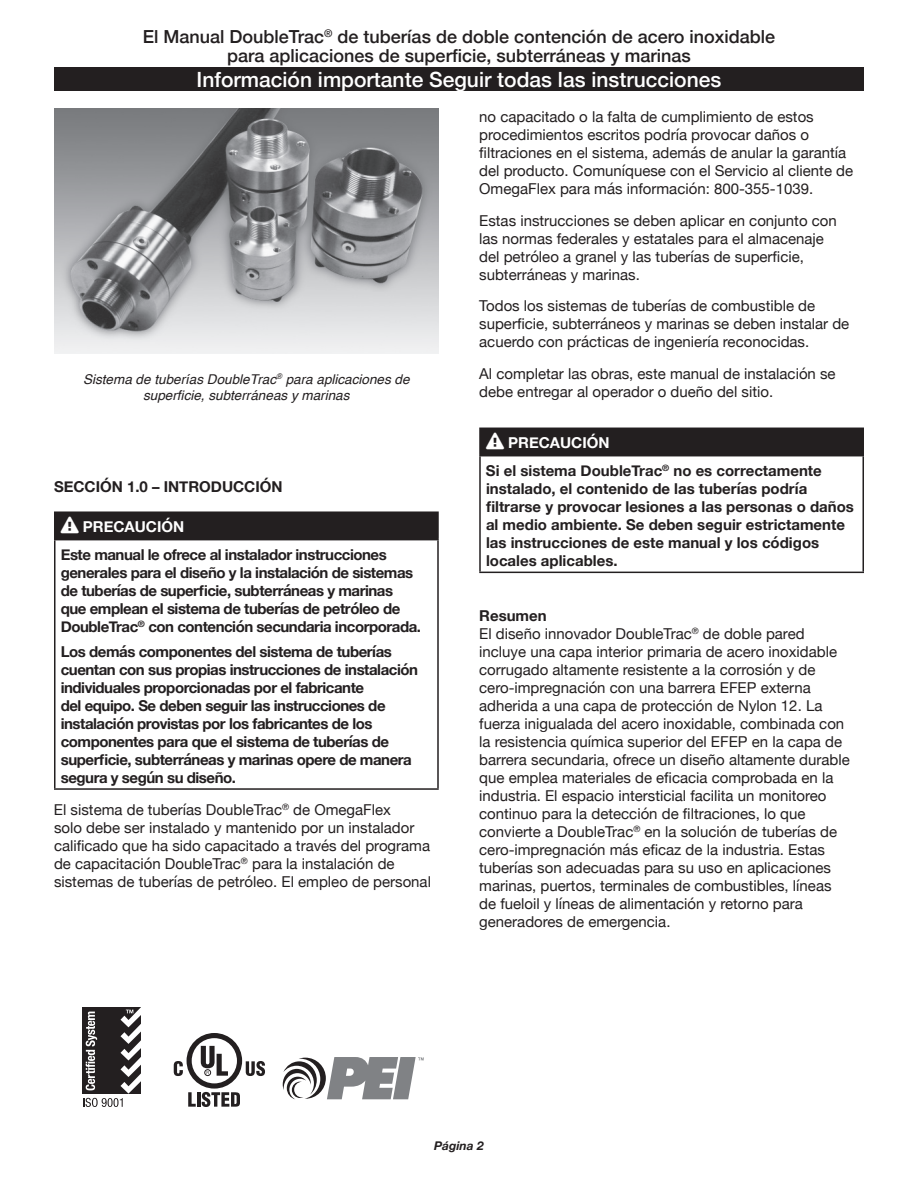
<style>
.page{position:relative;width:918px;height:1188px;background:#fff}
.page>*{position:absolute;margin:0;border:0;box-sizing:border-box;transform-origin:0 0}
.t1{font:500 21px "Helvetica Neue";color:#fff}
.t2{font:500 18px/19.2px "Helvetica Neue";color:#231f20;text-align:center}
.t3{font:15px/18px "Helvetica Neue";color:#231f20}
.t4{font:700 15px/18px "Helvetica Neue";letter-spacing:-.03em;color:#231f20}
.t5{font:700 15px/18px "Helvetica Neue";color:#231f20}
.t6{font:italic 13.5px/16.2px "Helvetica";color:#231f20;text-align:center}
.t7{font:italic 700 12px "Helvetica Neue";color:#231f20}
.s1{color:#fff}
.s2{font-weight:700}
</style>
<div class="page">
<div style="left:54px;top:68px;width:810px;height:23px;background:#231f20"></div>
<div style="left:480px;top:428px;width:383px;height:28px;background:#231f20"></div>
<hr style="left:479px;top:428px;width:385px;height:1px;background:#231f20">
<hr style="left:479px;top:429px;width:2px;height:26px;background:#231f20">
<hr style="left:862px;top:429px;width:2px;height:26px;background:#231f20">
<hr style="left:479px;top:455px;width:385px;height:1px;background:#231f20">
<hr style="left:479px;top:456px;width:2px;height:116px;background:#231f20">
<hr style="left:862px;top:456px;width:2px;height:116px;background:#231f20">
<hr style="left:479px;top:572px;width:385px;height:1px;background:#231f20">
<svg style="left:188px;top:1092px;width:8px;height:15px"></svg>
<hr style="left:197px;top:1092px;width:3px;height:15px;background:#231f20">
<svg style="left:202px;top:1092px;width:38px;height:15px"></svg>
<svg style="left:246px;top:1061px;width:19px;height:15px"></svg>
<svg style="left:187px;top:1033px;width:55px;height:56px"></svg>
<div style="left:192px;top:1038px;width:45px;height:45px;background:#fff;border-radius:50%"></div>
<svg style="left:201px;top:1046px;width:27px;height:30px"></svg>
<svg style="left:174px;top:1061px;width:9px;height:15px"></svg>
<svg style="left:283px;top:1057px;width:141px;height:42px"></svg>
<svg style="left:83px;top:1007px;width:58px;height:100px"></svg>
<img style="left:54px;top:108px;width:385px;height:246px">
<div style="left:55px;top:512px;width:383px;height:28px;background:#231f20"></div>
<hr style="left:54px;top:511px;width:385px;height:2px;background:#231f20">
<hr style="left:54px;top:513px;width:2px;height:26px;background:#231f20">
<hr style="left:437px;top:513px;width:2px;height:26px;background:#231f20">
<hr style="left:54px;top:539px;width:385px;height:1px;background:#231f20">
<hr style="left:54px;top:540px;width:2px;height:248px;background:#231f20">
<hr style="left:437px;top:540px;width:2px;height:248px;background:#231f20">
<hr style="left:54px;top:788px;width:385px;height:2px;background:#231f20">
<p class="t2" style="left:143px;top:26px;width:634px">El Manual DoubleTrac<sup>®</sup> de tuberías de doble contención de acero inoxidable para aplicaciones de superficie, subterráneas y marinas</p>
<h1 class="t1" style="left:197px;top:63px;width:526px">Información importante Seguir todas las instrucciones</h1>
<p class="t6" style="left:83px;top:371px;width:328px">Sistema de tuberías DoubleTrac<sup>®</sup> para aplicaciones de superficie, subterráneas y marinas</p>
<p class="t5" style="left:54px;top:478px;width:230px">SECCIÓN 1.0 – INTRODUCCIÓN</p>
<p class="t4" style="left:61px;top:513px;width:328px;line-height:28.2px"><span class="s1">❑ PRECAUCIÓN<br></span>Este manual le ofrece al instalador instrucciones</p>
<p class="t4" style="left:61px;top:564px;width:362px">generales para el diseño y la instalación de sistemas de tuberías de superficie, subterráneas y marinas que emplean el sistema de tuberías de petróleo de DoubleTrac<sup>®</sup> con contención secundaria incorporada.</p>
<p class="t4" style="left:61px;top:643px;width:359px">Los demás componentes del sistema de tuberías cuentan con sus propias instrucciones de instalación individuales proporcionadas por el fabricante<br>del equipo. Se deben seguir las instrucciones de instalación provistas por los fabricantes de los componentes para que el sistema de tuberías de superficie, subterráneas y marinas opere de manera segura y según su diseño.</p>
<p class="t3" style="left:54px;top:802px;width:379px">El sistema de tuberías DoubleTrac<sup>®</sup> de OmegaFlex<br>solo debe ser instalado y mantenido por un instalador calificado que ha sido capacitado a través del programa de capacitación DoubleTrac<sup>®</sup> para la instalación de sistemas de tuberías de petróleo. El empleo de personal</p>
<p class="t3" style="left:479px;top:109px;width:375px">no capacitado o la falta de cumplimiento de estos procedimientos escritos podría provocar daños o filtraciones en el sistema, además de anular la garantía del producto. Comuníquese con el Servicio al cliente de OmegaFlex para más información: 800-355-1039.</p>
<p class="t3" style="left:479px;top:212px;width:359px">Estas instrucciones se deben aplicar en conjunto con las normas federales y estatales para el almacenaje del petróleo a granel y las tuberías de superficie, subterráneas y marinas.</p>
<p class="t3" style="left:479px;top:298px;width:372px">Todos los sistemas de tuberías de combustible de superficie, subterráneos y marinas se deben instalar de acuerdo con prácticas de ingeniería reconocidas.</p>
<p class="t3" style="left:479px;top:365px;width:358px">Al completar las obras, este manual de instalación se debe entregar al operador o dueño del sitio.</p>
<p class="t5" style="left:486px;top:429px;width:337px;line-height:28.2px"><span class="s1">❑ PRECAUCIÓN<br></span>Si el sistema DoubleTrac<sup>®</sup> no es correctamente</p>
<p class="t5" style="left:486px;top:480px;width:370px">instalado, el contenido de las tuberías podría filtrarse y provocar lesiones a las personas o daños al medio ambiente. Se deben seguir estrictamente las instrucciones de este manual y los códigos locales aplicables.</p>
<p class="t3" style="left:479px;top:607px;width:372px"><span class="s2">Resumen<br></span>El diseño innovador DoubleTrac<sup>®</sup> de doble pared incluye una capa interior primaria de acero inoxidable corrugado altamente resistente a la corrosión y de cero-impregnación con una barrera EFEP externa adherida a una capa de protección de Nylon 12. La fuerza inigualada del acero inoxidable, combinada con la resistencia química superior del EFEP en la capa de barrera secundaria, ofrece un diseño altamente durable que emplea materiales de eficacia comprobada en la industria. El espacio intersticial facilita un monitoreo continuo para la detección de filtraciones, lo que convierte a DoubleTrac<sup>®</sup> en la solución de tuberías de cero-impregnación más eficaz de la industria. Estas tuberías son adecuadas para su uso en aplicaciones marinas, puertos, terminales de combustibles, líneas de fueloil y líneas de alimentación y retorno para generadores de emergencia.</p>
<p class="t7" style="left:434px;top:1136px;width:51px">Página 2</p>
</div>
